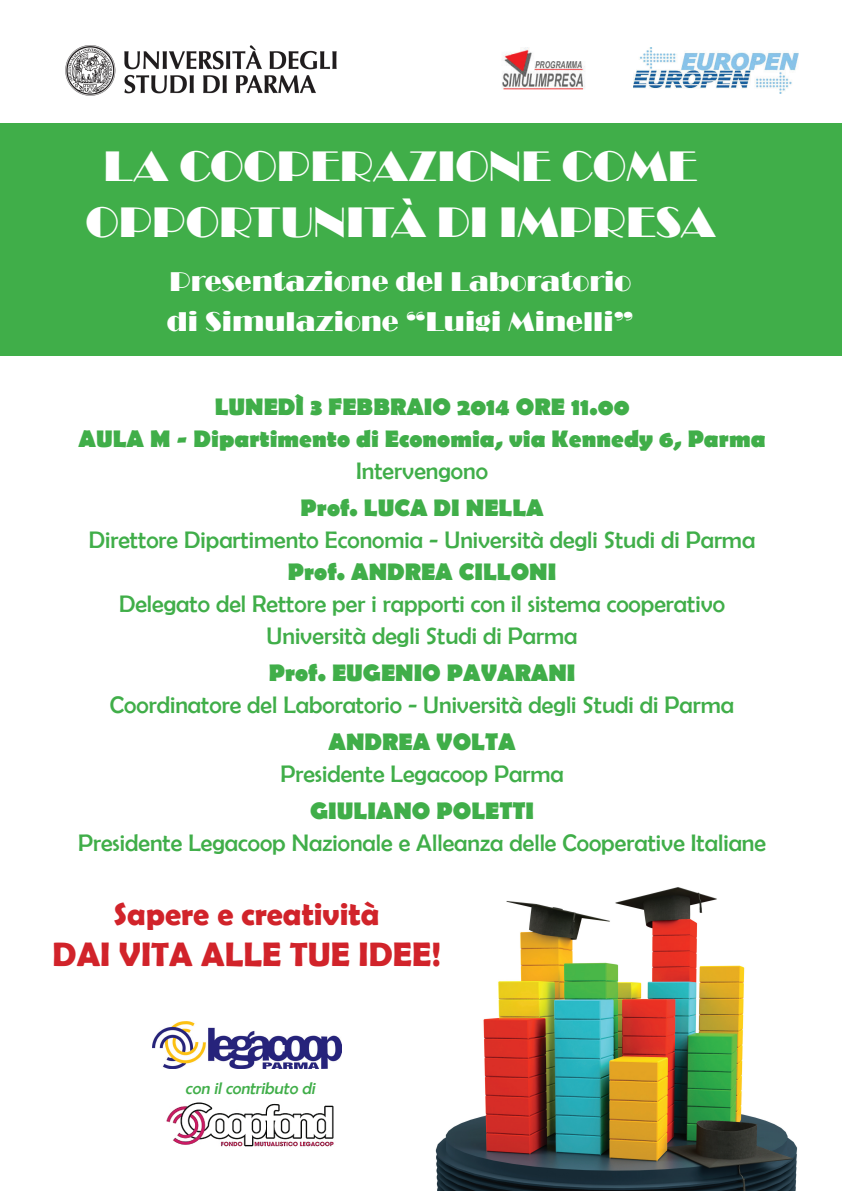
<style>
.page{position:relative;width:842px;height:1191px;background:#fff}
.page>*{position:absolute;margin:0;border:0;box-sizing:border-box;transform-origin:0 0}
.t1{font:44px/56px "Broadway";color:#fff;text-align:center}
.t2{font:700 34px "Berlin Sans FB Demi";color:#d1232a}
.t3{font:700 32px "Berlin Sans FB Demi";color:#d1232a}
.t4{font:28px/40px "Broadway";color:#fff}
.t5{font:24px/32px "Berlin Sans FB";color:#40ae49;text-align:center}
.t6{font:700 24px "Berlin Sans FB";color:#40ae49}
.t7{font:italic 16.8px "Berlin Sans FB";color:#40ae49}
</style>
<div class="page">
<img style="left:502px;top:47px;width:83px;height:43px">
<img style="left:634px;top:47px;width:165px;height:46px">
<div style="left:0;top:123px;width:842px;height:233px;background:#40ae49"></div>
<img style="left:435px;top:887px;width:363px;height:304px">
<img style="left:152px;top:1021px;width:189px;height:47px">
<img style="left:166px;top:1102px;width:168px;height:45px">
<img style="left:65px;top:45px;width:272px;height:50px">
<h1 class="t1" style="left:85px;top:138px;width:631px">la cooperazione come opportunità di impresa</h1>
<p class="t4" style="left:167px;top:261px;width:468px">Presentazione del Laboratorio di Simulazione “Luigi Minelli”</p>
<p class="t6" style="left:215px;top:393px;width:416px">LUNEDÌ 3 FEBBRAIO 2014 ORE 11.00</p>
<p class="t6" style="left:79px;top:425px;width:18px">AULA</p>
<p class="t6" style="left:150px;top:425px;width:617px">M - DIPARTIMENTO DI ECONOMIA, VIA KENNEDY 6, PARMA</p>
<p class="t5" style="left:356px;top:454px;width:133px">Intervengono</p>
<p class="t6" style="left:301px;top:494px;width:245px">PROF. LUCA DI NELLA</p>
<p class="t5" style="left:89px;top:523px;width:668px">Direttore Dipartimento Economia - Università degli Studi di Parma</p>
<p class="t6" style="left:288px;top:558px;width:270px">PROF. ANDREA CILLONI</p>
<p class="t5" style="left:119px;top:587px;width:608px">Delegato del Rettore per i rapporti con il sistema cooperativo<br>Università degli Studi di Parma</p>
<p class="t6" style="left:269px;top:659px;width:308px">PROF. EUGENIO PAVARANI</p>
<p class="t5" style="left:110px;top:688px;width:626px">Coordinatore del Laboratorio - Università degli Studi di Parma</p>
<p class="t6" style="left:329px;top:728px;width:189px">ANDREA VOLTA</p>
<p class="t5" style="left:280px;top:757px;width:285px">Presidente Legacoop Parma</p>
<p class="t6" style="left:310px;top:797px;width:226px">GIULIANO POLETTI</p>
<p class="t5" style="left:78px;top:826px;width:689px">Presidente Legacoop Nazionale e Alleanza delle Cooperative Italiane</p>
<h3 class="t3" style="left:114px;top:895px;width:267px">Sapere e creatività</h3>
<h2 class="t2" style="left:52px;top:934px;width:390px">DAI VITA ALLE TUE IDEE!</h2>
<p class="t7" style="left:185px;top:1078px;width:134px">con ilcontributo di</p>
</div>
